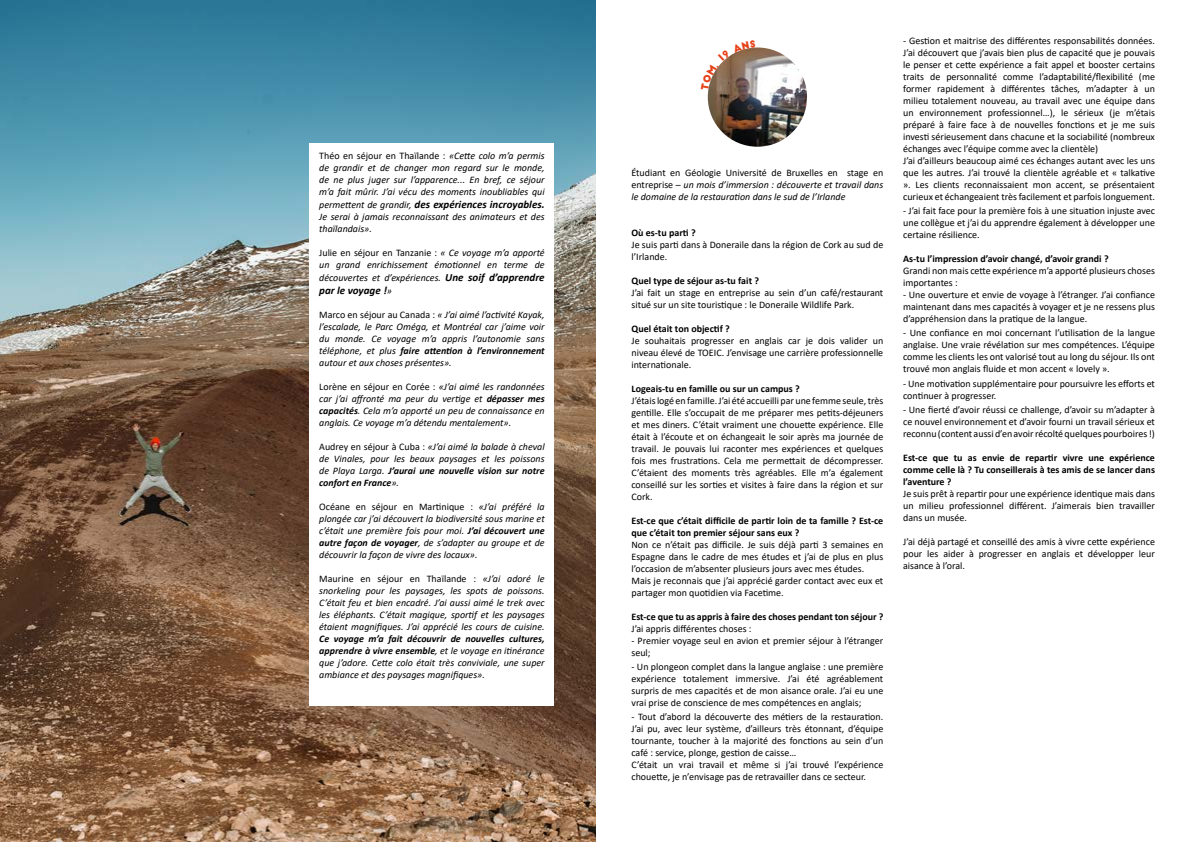
<style>
.page{position:relative;width:1191px;height:842px;background:#fff}
.page>*{position:absolute;margin:0;border:0;box-sizing:border-box;transform-origin:0 0}
.t1{font:italic 700 11px "Calibri";color:#000}
.t2{font:10px/12px "Calibri";color:#000;text-align:justify}
.t3{font:italic 10px/12px "Calibri";color:#000;text-align:justify}
.t4{font:700 10px/12px "Calibri";color:#000}
.s1{font-style:normal}
.s2{font-weight:400;font-size:10px}
.s3{font-weight:700;font-size:11px}
.s4{font-weight:700}
</style>
<div class="page">
<img style="left:0;top:0;width:595px;height:842px">
<div style="left:309px;top:143px;width:245px;height:562px;background:#fff"></div>
<img style="left:708px;top:47px;width:99px;height:100px;border-radius:50px">
<svg style="left:708px;top:47px;width:47px;height:43px"></svg>
<p class="t3" style="left:319px;top:149px;width:227px"><span class="s1">Théo en séjour en Thaïlande :</span> «Cette colo m’a permis de grandir et de changer mon regard sur le monde, de ne plus juger sur l’apparence... En bref, ce séjour m’a fait mûrir. J’ai vécu des moments inoubliables qui</p>
<p class="t1" style="left:319px;top:197px;width:227px"><span class="s2">permettent de grandir,</span> des expériences incroyables.</p>
<p class="t3" style="left:319px;top:210px;width:227px">Je serai à jamais reconnaissant des animateurs et des thaïlandais».</p>
<p class="t3" style="left:319px;top:246px;width:227px"><span class="s1">Julie en séjour en Tanzanie :</span> « Ce voyage m’a apporté un grand enrichissement émotionnel en terme de</p>
<p class="t3" style="left:319px;top:271px;width:227px">découvertes et d’expériences. <span class="s3">Une soif d’apprendre</span></p>
<p class="t1" style="left:319px;top:283px;width:74px">par le voyage !<span class="s2">»</span></p>
<p class="t3" style="left:319px;top:309px;width:227px"><span class="s1">Marco en séjour au Canada :</span> « J’ai aimé l’activité Kayak, l’escalade, le Parc Oméga, et Montréal car j’aime voir du monde. Ce voyage m’a appris l’autonomie sans téléphone, et plus <span class="s4">faire attention à l’environnement </span>autour et aux choses présentes».</p>
<p class="t3" style="left:319px;top:381px;width:227px"><span class="s1">Lorène en séjour en Corée :</span> «J’ai aimé les randonnées car j’ai affronté ma peur du vertige et <span class="s4">dépasser mes capacités</span>. Cela m’a apporté un peu de connaissance en anglais. Ce voyage m’a détendu mentalement».</p>
<p class="t3" style="left:319px;top:441px;width:227px"><span class="s1">Audrey en séjour à Cuba :</span> «J’ai aimé la balade à cheval de Vinales, pour les beaux paysages et les poissons de Playa Larga. <span class="s4">J’aurai une nouvelle vision sur notre confort en France</span>».</p>
<p class="t3" style="left:319px;top:501px;width:227px"><span class="s1">Océane en séjour en Martinique :</span> «J’ai préféré la plongée car j’ai découvert la biodiversité sous marine et c’était une première fois pour moi. <span class="s4">J’ai découvert une autre façon de voyager</span>, de s’adapter au groupe et de découvrir la façon de vivre des locaux».</p>
<p class="t3" style="left:319px;top:573px;width:227px"><span class="s1">Maurine en séjour en Thaïlande :</span> «J’ai adoré le snorkeling pour les paysages, les spots de poissons.<br>C’était feu et bien encadré. J’ai aussi aimé le trek avec les éléphants. C’était magique, sportif et les paysages étaient magnifiques. J’ai apprécié les cours de cuisine.</p>
<p class="t3" style="left:319px;top:633px;width:227px"><span class="s4">Ce voyage m’a fait découvrir de nouvelles cultures, apprendre à vivre ensemble</span>, et le voyage en itinérance que j’adore. Cette colo était très conviviale, une super ambiance et des paysages magnifiques».</p>
<p class="t3" style="left:631px;top:166px;width:253px"><span class="s1">Étudiant en Géologie Université de Bruxelles en stage en entreprise –</span> un mois d’immersion : découverte et travail dans le domaine de la restauration dans le sud de l’Irlande</p>
<p class="t4" style="left:631px;top:226px;width:66px">Où es-tu parti ?</p>
<p class="t2" style="left:631px;top:238px;width:253px">Je suis parti dans à Doneraile dans la région de Cork au sud de l’Irlande.</p>
<p class="t4" style="left:631px;top:274px;width:129px">Quel type de séjour as-tu fait ?</p>
<p class="t2" style="left:631px;top:286px;width:253px">J’ai fait un stage en entreprise au sein d’un café/restaurant situé sur un site touristique : le Doneraile Wildlife Park.</p>
<p class="t4" style="left:631px;top:322px;width:100px">Quel était ton objectif ?</p>
<p class="t2" style="left:631px;top:334px;width:253px">Je souhaitais progresser en anglais car je dois valider un niveau élevé de TOEIC. J’envisage une carrière professionnelle internationale.</p>
<p class="t4" style="left:631px;top:382px;width:170px">Logeais-tu en famille ou sur un campus ?</p>
<p class="t2" style="left:631px;top:394px;width:253px">J’étais logé en famille. J’ai été accueilli par une femme seule, très gentille. Elle s’occupait de me préparer mes petits-déjeuners et mes diners. C’était vraiment une chouette expérience. Elle était à l’écoute et on échangeait le soir après ma journée de travail. Je pouvais lui raconter mes expériences et quelques fois mes frustrations. Cela me permettait de décompresser.<br>C’étaient des moments très agréables. Elle m’a également conseillé sur les sorties et visites à faire dans la région et sur Cork.</p>
<p class="t4" style="left:631px;top:514px;width:253px">Est-ce que c’était difficile de partir loin de ta famille ? Est-ce que c’était ton premier séjour sans eux ?</p>
<p class="t2" style="left:631px;top:538px;width:253px;text-align:left">Non ce n’était pas difficile. Je suis déjà parti 3 semaines en Espagne dans le cadre de mes études et j’ai de plus en plus l’occasion de m’absenter plusieurs jours avec mes études.<br>Mais je reconnais que j’ai apprécié garder contact avec eux et partager mon quotidien via Facetime.</p>
<p class="t4" style="left:631px;top:610px;width:253px">Est-ce que tu as appris à faire des choses pendant ton séjour ?</p>
<p class="t2" style="left:631px;top:622px;width:122px">J’ai appris différentes choses :</p>
<p class="t2" style="left:631px;top:634px;width:253px">- Premier voyage seul en avion et premier séjour à l’étranger seul;</p>
<p class="t2" style="left:631px;top:660px;width:253px">- Un plongeon complet dans la langue anglaise : une première expérience totalement immersive. J’ai été agréablement surpris de mes capacités et de mon aisance orale. J’ai eu une vrai prise de conscience de mes compétences en anglais;</p>
<p class="t2" style="left:631px;top:711px;width:253px;text-align:left">- Tout d’abord la découverte des métiers de la restauration.<br>J’ai pu, avec leur système, d’ailleurs très étonnant, d’équipe tournante, toucher à la majorité des fonctions au sein d’un café : service, plonge, gestion de caisse…<br>C’était un vrai travail et même si j’ai trouvé l’expérience chouette, je n’envisage pas de retravailler dans ce secteur.</p>
<p class="t2" style="left:903px;top:34px;width:253px;text-align:left">- Gestion et maitrise des différentes responsabilités données.<br>J’ai découvert que j’avais bien plus de capacité que je pouvais le penser et cette expérience a fait appel et booster certains traits de personnalité comme l’adaptabilité/flexibilité (me former rapidement à différentes tâches, m’adapter à un milieu totalement nouveau, au travail avec une équipe dans un environnement professionnel…), le sérieux (je m’étais préparé à faire face à de nouvelles fonctions et je me suis investi sérieusement dans chacune et la sociabilité (nombreux échanges avec l’équipe comme avec la clientèle)<br>J’ai d’ailleurs beaucoup aimé ces échanges autant avec les uns que les autres. J’ai trouvé la clientèle agréable et « talkative ». Les clients reconnaissaient mon accent, se présentaient curieux et échangeaient très facilement et parfois longuement.</p>
<p class="t2" style="left:903px;top:204px;width:253px">- J’ai fait face pour la première fois à une situation injuste avec une collègue et j’ai du apprendre également à développer une certaine résilience.</p>
<p class="t4" style="left:903px;top:252px;width:207px">As-tu l’impression d’avoir changé, d’avoir grandi ?</p>
<p class="t2" style="left:903px;top:264px;width:253px">Grandi non mais cette expérience m’a apporté plusieurs choses importantes :</p>
<p class="t2" style="left:903px;top:288px;width:253px">- Une ouverture et envie de voyage à l’étranger. J’ai confiance maintenant dans mes capacités à voyager et je ne ressens plus d’appréhension dans la pratique de la langue.</p>
<p class="t2" style="left:903px;top:327px;width:253px">- Une confiance en moi concernant l’utilisation de la langue anglaise. Une vraie révélation sur mes compétences. L’équipe comme les clients les ont valorisé tout au long du séjour. Ils ont trouvé mon anglais fluide et mon accent « lovely ».</p>
<p class="t2" style="left:903px;top:377px;width:253px">- Une motivation supplémentaire pour poursuivre les efforts et continuer à progresser.</p>
<p class="t2" style="left:903px;top:404px;width:253px">- Une fierté d’avoir réussi ce challenge, d’avoir su m’adapter à ce nouvel environnement et d’avoir fourni un travail sérieux et reconnu (content aussi d’en avoir récolté quelques pourboires !)</p>
<p class="t4" style="left:903px;top:452px;width:253px;text-align:justify">Est-ce que tu as envie de repartir vivre une expérience comme celle là ? Tu conseillerais à tes amis de se lancer dans l’aventure ?</p>
<p class="t2" style="left:903px;top:488px;width:253px">Je suis prêt à repartir pour une expérience identique mais dans un milieu professionnel différent. J’aimerais bien travailler dans un musée.</p>
<p class="t2" style="left:903px;top:536px;width:253px">J’ai déjà partagé et conseillé des amis à vivre cette expérience pour les aider à progresser en anglais et développer leur aisance à l’oral.</p>
</div>
